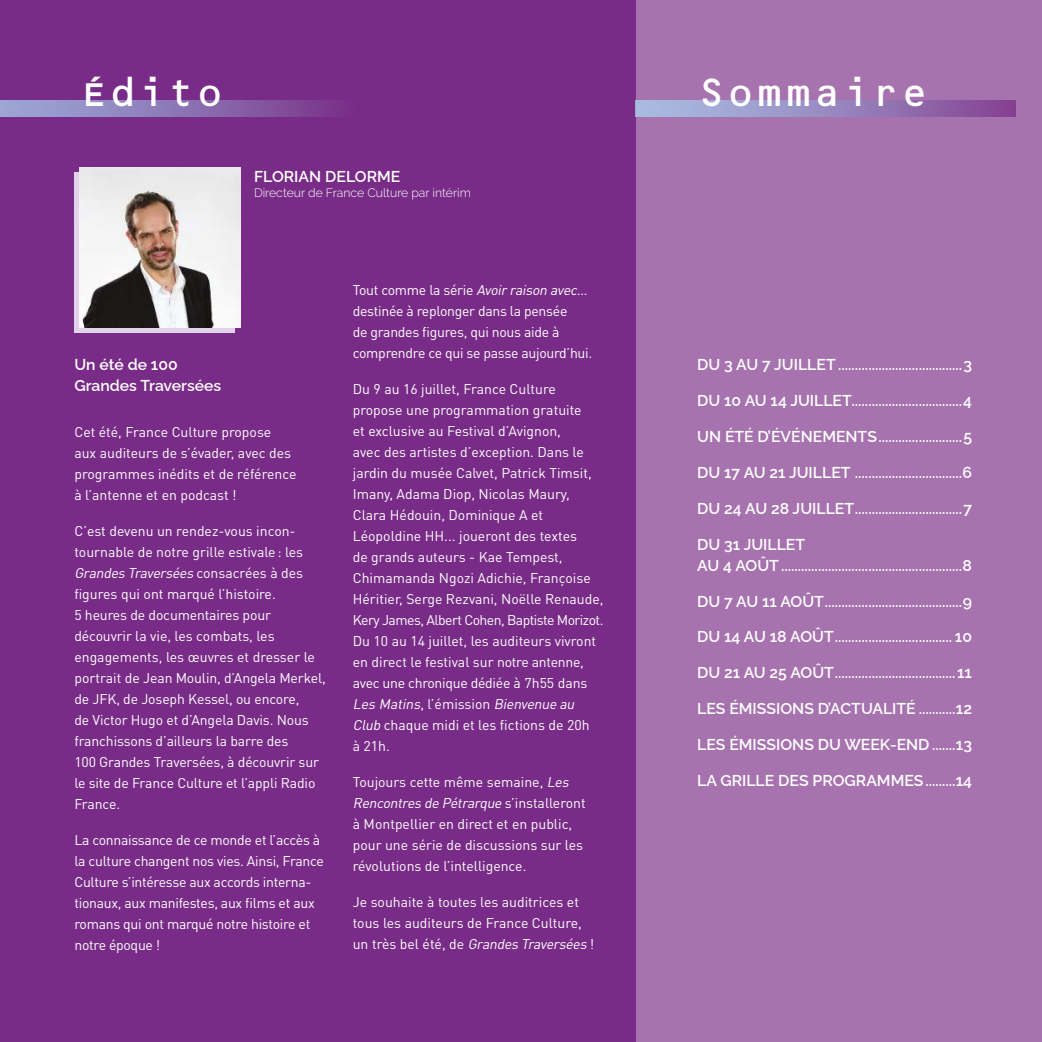
<style>
.page{position:relative;width:1042px;height:1042px;background:#792c87}
.page>*{position:absolute;margin:0;border:0;box-sizing:border-box;transform-origin:0 0}
.t1{font:40.25px "OCRB Std";color:#fff}
.t2{font:600 15.75px/21px "Raleway";color:#fff}
.t3{font:14px/21px "DIN Pro";letter-spacing:-.01em;color:#fff}
.t4{font:300 12.25px "Raleway";color:#fff}
.s1{font-style:italic}
</style>
<div class="page">
<div style="left:0;top:100px;width:357px;height:17px;background:linear-gradient(to right,#9db0db,#793389)"></div>
<div style="left:74px;top:172px;width:161px;height:160px;background:#e1d4ea"></div>
<img style="left:79px;top:167px;width:161px;height:161px">
<div style="left:636px;top:0;width:406px;height:1042px;background:#a673af"></div>
<div style="left:636px;top:100px;width:379px;height:17px;background:linear-gradient(to right,#abc6e8,#854794)"></div>
<h1 class="t1" style="left:79px;top:70px;width:146px">Édito</h1>
<p class="t2" style="left:254px;top:164px;width:148px">FLORIAN DELORME</p>
<p class="t4" style="left:254px;top:185px;width:218px">Directeur de France Culture par intérim</p>
<p class="t2" style="left:74px;top:352px;width:148px">Un été de 100<br>Grandes Traversées</p>
<p class="t3" style="left:74px;top:421px;width:223px">Cet été, France Culture propose aux auditeurs de s’évader, avec des programmes inédits et de référence à l’antenne et en podcast !</p>
<p class="t3" style="left:74px;top:520px;width:253px">C’est devenu un rendez-vous incon&shy;tournable de notre grille estivale: les <span class="s1">Grandes Traversées</span> c o n s a c ré e s à d e s figures qui ont marqué l’histoire.<br>5 heures de documentaires pour découvrir la vie, les combats, les engagements, les œuvres et dresser le portrait de Jean Moulin, d’Angela Merkel, de JFK, de Joseph Kessel, ou encore,<br>de Victor Hugo et d’Angela Davis. Nous franchissons d’ailleurs la barre des<br>100 Grandes Traversées, à découvrir sur le site de France Culture et l’appli Radio France.</p>
<p class="t3" style="left:74px;top:829px;width:251px">La connaissance de ce monde et l’accès à la culture changent nos vies. Ainsi, France Culture s’intéresse aux accords interna&shy;tionaux, aux manifestes, aux films et aux romans qui ont marqué notre histoire et notre époque !</p>
<p class="t3" style="left:353px;top:279px;width:241px">To u t co m m e la s é ri e <span class="s1">Avoirraison avec… </span>destinée à replonger dans la pensée<br>de grandes figures, qui nous aide à comprendre ce qui se passe aujourd’hui.</p>
<p class="t3" style="left:353px;top:378px;width:252px">Du 9 au 16 juillet, France Culture propose une programmation gratuite<br>et exclusive au Festival d’Avignon,<br>avec des artistes d’exception. Dans le jardin du musée Calvet, Patrick Timsit, Imany, Adama Diop, Nicolas Maury, Clara Hédouin, Dominique A et Léopoldine HH... joueront des textes<br>de grands auteurs - Kae Tempest, Chimamanda Ngozi Adichie, Françoise Héritier, Serge Rezvani, Noëlle Renaude, Kery James, Albert Cohen, Baptiste Morizot.<br>Du 10 au 14 juillet, les auditeurs vivront en direct le festival sur notre antenne, avec une chronique dédiée à 7h55 dans <span class="s1">Les Matins</span>, l’ é m i s s i o n <span class="s1">Bienvenue au Club</span> chaque midi et les fictions de 20h<br>à 21h.</p>
<p class="t3" style="left:353px;top:771px;width:234px">Toujours cette même semaine, <span class="s1">Les Rencontres de Pétrarque</span> s ’ i n s t a l le ro n t à Montpellier en direct et en public, pour une série de discussions sur les révolutions de l’intelligence.</p>
<p class="t3" style="left:353px;top:891px;width:243px">Je souhaite à toutes les auditrices et tous les auditeurs de France Culture,<br>u n t rè s b e l é t é , d e <span class="s1">Grandes Traversées</span> !</p>
<h1 class="t1" style="left:697px;top:70px;width:233px">Sommaire</h1>
<p class="t2" style="left:697px;top:352px;width:276px">DU 3 AU 7 JUILLET.....................................3</p>
<p class="t2" style="left:697px;top:388px;width:276px">DU 10 AU 14 JUILLET.................................4</p>
<p class="t2" style="left:697px;top:424px;width:276px">UN ÉTÉ D’ÉVÉNEMENTS.........................5</p>
<p class="t2" style="left:697px;top:460px;width:276px">DU 17 AU 21 JUILLET ................................6</p>
<p class="t2" style="left:697px;top:496px;width:276px">DU 24 AU 28 JUILLET................................7</p>
<p class="t2" style="left:697px;top:532px;width:276px">DU 31 JUILLET<br>AU 4 AOÛT......................................................8</p>
<p class="t2" style="left:697px;top:589px;width:276px">DU 7 AU 11 AOÛT.........................................9</p>
<p class="t2" style="left:697px;top:624px;width:276px">DU 14 AU 18 AOÛT................................... 10</p>
<p class="t2" style="left:697px;top:660px;width:276px">DU 21 AU 25 AOÛT....................................11</p>
<p class="t2" style="left:697px;top:696px;width:276px">LES ÉMISSIONS D’ACTUALITÉ ...........12</p>
<p class="t2" style="left:697px;top:732px;width:276px">LES ÉMISSIONS DU WEEK-END .......13</p>
<p class="t2" style="left:697px;top:768px;width:276px">LA GRILLE DES PROGRAMMES.........14</p>
</div>
